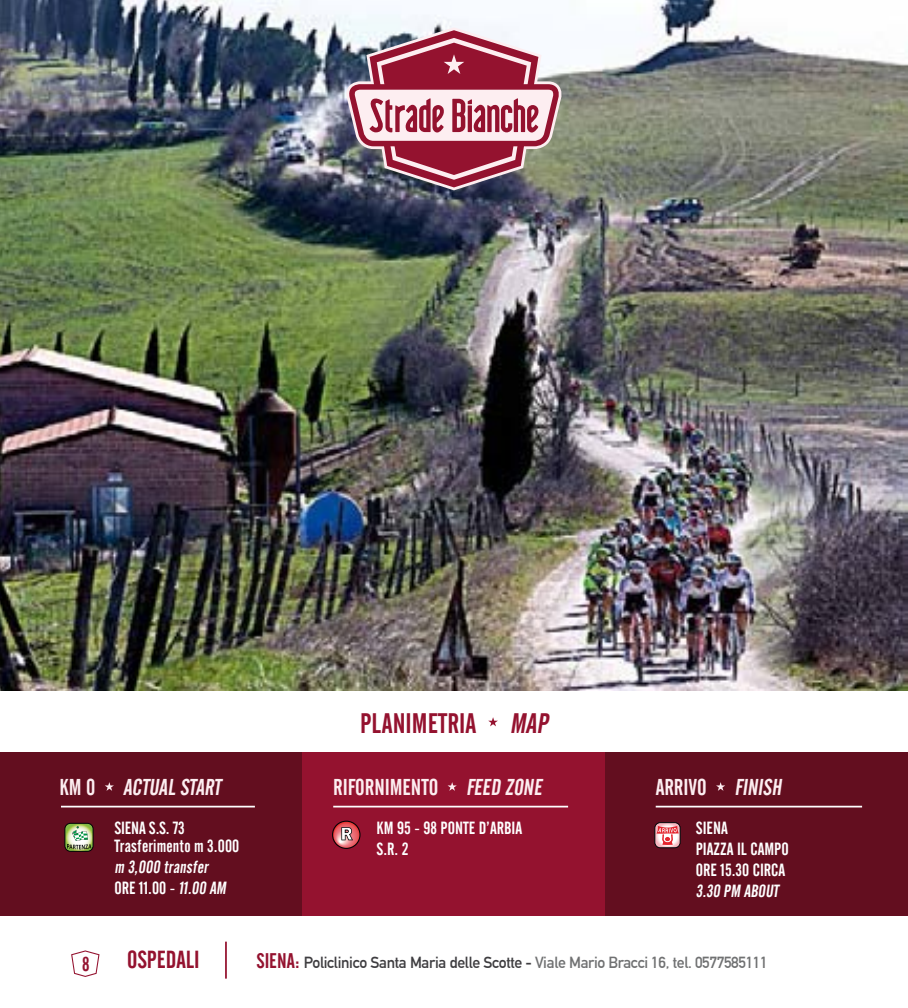
<style>
.page{position:relative;width:908px;height:1008px;background:#fff}
.page>*{position:absolute;margin:0;border:0;box-sizing:border-box;transform-origin:0 0}
.t1{font:28px "Alternate Gothic No 2 BT";color:#94122f}
.t2{font:italic 28px "Alternate Gothic No 2 BT";color:#94122f}
.t3{font:24.5px "Alternate Gothic No 2 BT";color:#94122f}
.t4{font:22.75px "Alternate Gothic No 2 BT";color:#fdeef1}
.t5{font:19.95px "Alternate Gothic No 2 BT";color:#94122f}
.t6{font:17.5px/21px "Alternate Gothic No 2 BT";color:#fff}
.t7{font:700 15.75px "DIN Alternate";letter-spacing:-.02em;color:#3e3d40}
.s1{font-family:"Alternate Gothic No 2 BT";font-weight:400;font-size:21px;color:#94122f}
.s2{color:#707172}
</style>
<div class="page">
<svg style="left:71px;top:950px;width:29px;height:26px"></svg>
<div style="left:599px;top:751px;width:309px;height:164px;background:#630e1f"></div>
<div style="left:0;top:751px;width:303px;height:164px;background:#630e1f"></div>
<div style="left:303px;top:751px;width:302px;height:164px;background:#94122f"></div>
<img style="left:0;top:0;width:908px;height:690px">
<hr style="left:225px;top:941px;width:2px;height:37px;background:#94122f">
<svg style="left:64px;top:822px;width:30px;height:29px"></svg>
<svg style="left:332px;top:820px;width:28px;height:28px"></svg>
<svg style="left:654px;top:822px;width:26px;height:25px"></svg>
<svg style="left:105px;top:782px;width:9px;height:8px"></svg>
<svg style="left:447px;top:782px;width:10px;height:8px"></svg>
<svg style="left:716px;top:782px;width:9px;height:8px"></svg>
<svg style="left:488px;top:717px;width:10px;height:9px"></svg>
<hr style="left:61px;top:805px;width:194px;height:2px;background:#fff">
<hr style="left:333px;top:805px;width:235px;height:2px;background:#fff">
<hr style="left:656px;top:805px;width:206px;height:2px;background:#fff">
<svg style="left:345px;top:27px;width:217px;height:163px;background:#b17987"></svg>
<h1 class="t1" style="left:360px;top:707px;width:12px">PLANIME</h1>
<h1 class="t1" style="left:438px;top:707px;width:30px">TRIA</h1>
<h1 class="t2" style="left:510px;top:707px;width:15px">map</h1>
<h3 class="t4" style="left:60px;top:773px;width:155px">K M 0 ACTUAL START</h3>
<h3 class="t4" style="left:333px;top:773px;width:210px">RIFORNIMENTO FEED ZONE</h3>
<h3 class="t4" style="left:656px;top:773px;width:131px">A RR I V O FINISH</h3>
<p class="t6" style="left:115px;top:817px;width:14px">SIENA</p>
<p class="t6" style="left:376px;top:817px;width:135px">KM 95 - 98 PONTE D’ARBIA<br>S.R. 2</p>
<p class="t6" style="left:115px;top:819px;width:126px;line-height:17.5px;text-indent:34px">S.S. 73<br>TRASFERIMENTO M 3.000</p>
<p class="t6" style="left:115px;top:855px;width:105px">M 3,000 TRANSFER<br>ORE 11.00 - 11.00 AM</p>
<p class="t6" style="left:696px;top:817px;width:14px">SIENA<br>PIAZZA</p>
<p class="t6" style="left:696px;top:838px;width:87px;text-indent:41px">IL CAMPO<br>ORE 15.30 CIRCA<br>3.30 PM ABOUT</p>
<p class="t5" style="left:82px;top:952px;width:9px">8</p>
<h2 class="t3" style="left:127px;top:945px;width:58px">OSPEDALI</h2>
<p class="t7" style="left:256px;top:949px;width:513px"><span class="s1">SIENA:</span> Policlinico Santa Maria delle Scotte - <span class="s2">Viale Mario Bracci 16, tel. 0577585111</span></p>
</div>
